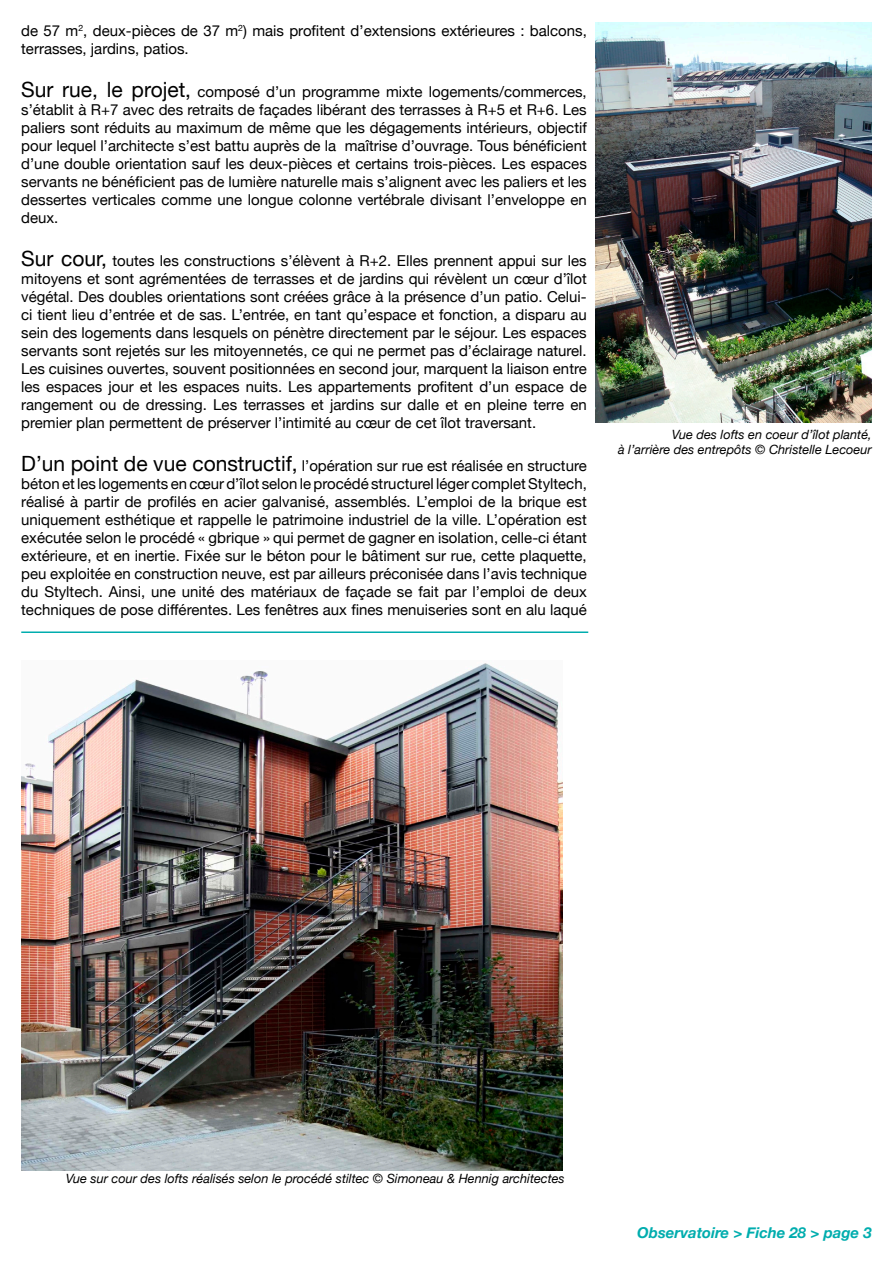
<style>
.page{position:relative;width:893px;height:1263px;background:#fff}
.page>*{position:absolute;margin:0;border:0;box-sizing:border-box;transform-origin:0 0}
.Corps_de_texte{font:15px/18px "Helvetica Neue";color:#000;text-align:justify}
.t1{font:italic 700 15px "Helvetica Neue";color:#00adae}
.t2{font:italic 12.75px "Helvetica Neue";color:#000}
.s1{font-size:21px}
</style>
<div class="page">
<hr style="left:21px;top:631px;width:567px;height:2px;background:#00adae">
<img style="left:21px;top:663px;width:541px;height:508px">
<img style="left:595px;top:23px;width:277px;height:399px">
<p class="Corps_de_texte" style="left:21px;top:21px;width:567px">de 57 m<sup>2</sup>, deux-pièces de 37 m<sup>2</sup>) mais profitent d’extensions extérieures : balcons, terrasses, jardins, patios.</p>
<p class="Corps_de_texte" style="left:21px;top:82px;width:567px"><span class="s1">Sur rue, le projet,</span> composé d’un programme mixte logements/commerces, s’établit à R+7 avec des retraits de façades libérant des terrasses à R+5 et R+6. Les paliers sont réduits au maximum de même que les dégagements intérieurs, objectif pour lequel l’architecte s’est battu auprès de la maîtrise d’ouvrage. Tous bénéficient d’une double orientation sauf les deux-pièces et certains trois-pièces. Les espaces servants ne bénéficient pas de lumière naturelle mais s’alignent avec les paliers et les dessertes verticales comme une longue colonne vertébrale divisant l’enveloppe en deux.</p>
<p class="Corps_de_texte" style="left:21px;top:251px;width:567px"><span class="s1">Sur cour,</span> toutes les constructions s’élèvent à R+2. Elles prennent appui sur les mitoyens et sont agrémentées de terrasses et de jardins qui révèlent un cœur d’îlot végétal. Des doubles orientations sont créées grâce à la présence d’un patio. Celui&shy;ci tient lieu d’entrée et de sas. L’entrée, en tant qu’espace et fonction, a disparu au sein des logements dans lesquels on pénètre directement par le séjour. Les espaces servants sont rejetés sur les mitoyennetés, ce qui ne permet pas d’éclairage naturel.<br>Les cuisines ouvertes, souvent positionnées en second jour, marquent la liaison entre les espaces jour et les espaces nuits. Les appartements profitent d’un espace de rangement ou de dressing. Les terrasses et jardins sur dalle et en pleine terre en premier plan permettent de préserver l’intimité au cœur de cet îlot traversant.</p>
<p class="Corps_de_texte" style="left:21px;top:457px;width:567px"><span class="s1">D’un point de vue constructif,</span> l’opération sur rue est réalisée en structure béton et les logements en cœur d’îlot selon le procédé structurel léger complet Styltech, réalisé à partir de profilés en acier galvanisé, assemblés. L’emploi de la brique est uniquement esthétique et rappelle le patrimoine industriel de la ville. L’opération est exécutée selon le procédé « gbrique » qui permet de gagner en isolation, celle-ci étant extérieure, et en inertie. Fixée sur le béton pour le bâtiment sur rue, cette plaquette, peu exploitée en construction neuve, est par ailleurs préconisée dans l’avis technique du Styltech. Ainsi, une unité des matériaux de façade se fait par l’emploi de deux techniques de pose différentes. Les fenêtres aux fines menuiseries sont en alu laqué</p>
<p class="t2" style="left:672px;top:426px;width:202px">Vue des lofts en coeur d’îlot planté,</p>
<p class="t2" style="left:618px;top:442px;width:255px">à l’arrière des entrepôts © Christelle Lecoeur</p>
<p class="t2" style="left:66px;top:1171px;width:500px">Vue sur cour des lofts réalisés selon le procédé stiltec © Simoneau &amp; Hennig architectes</p>
<p class="t1" style="left:637px;top:1224px;width:236px">Observatoire &gt; Fiche 28 &gt; page 3</p>
</div>
